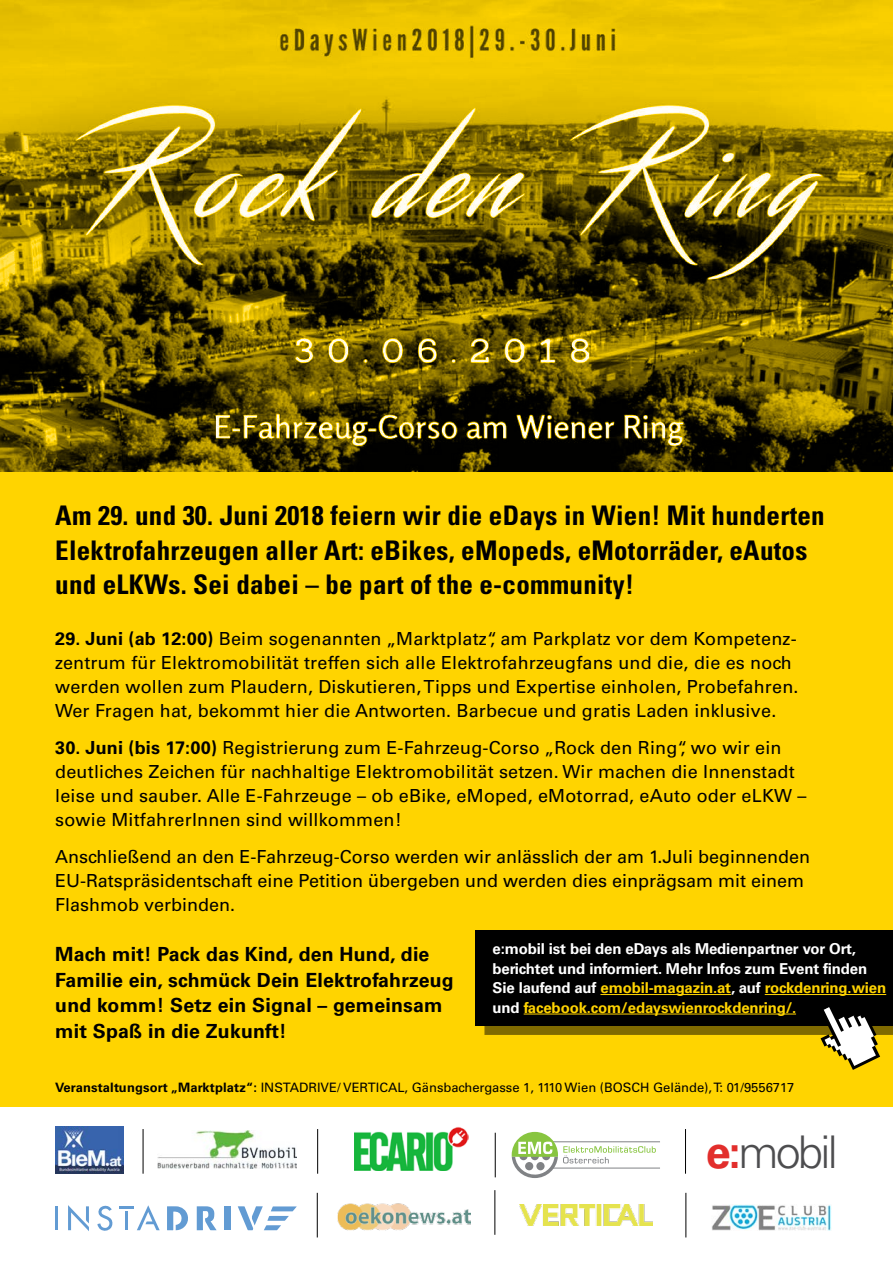
<style>
.page{position:relative;width:893px;height:1263px;background:#fff}
.page>*{position:absolute;margin:0;border:0;box-sizing:border-box;transform-origin:0 0}
.t1{font:300 45px "Univers";letter-spacing:-.06em;color:#4d4d4f}
.t2{font:700 condensed 27px/34.5px "Univers";letter-spacing:.01em;color:#000}
.t3{font:700 19.5px/25.5px "Univers";letter-spacing:.01em;color:#000}
.t4{font:18px/24px "Univers";letter-spacing:.01em;color:#000}
.t5{font:700 15px/19.5px "Univers";letter-spacing:-.01em;color:#fff}
.t6{font:12.9px "Univers";color:#000}
.s1{font-weight:700}
.s2{color:#ffd400}
.s3{font-weight:700;color:#e22e2c}
</style>
<div class="page">
<div style="left:0;top:0;width:893px;height:1108px;background:#ffd400"></div>
<div style="left:485px;top:939px;width:408px;height:95px;background:#000;opacity:.5"></div>
<div style="left:476px;top:930px;width:417px;height:95px;background:#000"></div>
<hr style="left:600px;top:994px;width:131px;height:1px;background:#ffd400">
<hr style="left:765px;top:994px;width:121px;height:1px;background:#ffd400">
<hr style="left:524px;top:1014px;width:272px;height:1px;background:#ffd400">
<svg style="left:821px;top:1007px;width:59px;height:63px"></svg>
<svg style="left:0;top:0;width:893px;height:472px"></svg>
<hr style="left:143px;top:1129px;width:1px;height:45px;background:#000">
<hr style="left:317px;top:1129px;width:1px;height:45px;background:#000">
<hr style="left:685px;top:1129px;width:1px;height:45px;background:#000">
<hr style="left:686px;top:1193px;width:1px;height:44px;background:#000">
<hr style="left:495px;top:1190px;width:1px;height:45px;background:#000">
<hr style="left:495px;top:1133px;width:1px;height:44px;background:#000">
<hr style="left:317px;top:1193px;width:1px;height:44px;background:#000">
<hr style="left:550px;top:1141px;width:110px;height:1px;background:#808285">
<hr style="left:550px;top:1168px;width:110px;height:1px;background:#808285">
<svg style="left:512px;top:1132px;width:144px;height:46px"></svg>
<img style="left:55px;top:1126px;width:69px;height:48px">
<img style="left:158px;top:1130px;width:138px;height:38px">
<img style="left:712px;top:1204px;width:120px;height:27px">
<hr style="left:55px;top:1206px;width:3px;height:24px;background:#629bd3">
<svg style="left:167px;top:1206px;width:21px;height:24px"></svg>
<svg style="left:197px;top:1206px;width:20px;height:24px"></svg>
<svg style="left:137px;top:1205px;width:23px;height:25px"></svg>
<div style="left:224px;top:1206px;width:6px;height:24px;background:#629bd3"></div>
<svg style="left:97px;top:1205px;width:16px;height:26px"></svg>
<svg style="left:238px;top:1206px;width:59px;height:24px"></svg>
<hr style="left:125px;top:1211px;width:3px;height:19px;background:#629bd3">
<svg style="left:68px;top:1205px;width:21px;height:26px"></svg>
<hr style="left:119px;top:1206px;width:14px;height:3px;background:#629bd3">
<img style="left:338px;top:1203px;width:132px;height:27px">
<img style="left:519px;top:1205px;width:133px;height:21px">
<img style="left:355px;top:1127px;width:113px;height:43px">
<h2 class="t2" style="left:55px;top:498px;width:771px">Am 29. und 30. Juni 2018 feiern wir die eDays in Wien! Mit hunderten<br>Elektrofahrzeugen aller Art: eBikes, eMopeds, eMotorräder, eAutos und eLKWs. Sei dabei – be part of the e-community!</h2>
<p class="t4" style="left:55px;top:627px;width:745px"><span class="s1">29. Juni (ab 12:00)</span> Beim sogenannten „Marktplatz“, am Parkplatz vor dem Kompetenz&shy;zentrum für Elektromobilität treffen sich alle Elektrofahrzeugfans und die, die es noch werden wollen zum Plaudern, Diskutieren, Tipps und Expertise einholen, Probefahren.<br>Wer Fragen hat, bekommt hier die Antworten. Barbecue und gratis Laden inklusive.</p>
<p class="t4" style="left:55px;top:735px;width:753px"><span class="s1">30. Juni (bis 17:00)</span> Registrierung zum E-Fahrzeug-Corso „Rock den Ring“, wo wir ein deutliches Zeichen für nachhaltige Elektromobilität setzen. Wir machen die Innenstadt leise und sauber. Alle E-Fahrzeuge – ob eBike, eMoped, eMotorrad, eAuto oder eLKW – sowie MitfahrerInnen sind willkommen!</p>
<p class="t4" style="left:55px;top:844px;width:756px">Anschließend an den E-Fahrzeug-Corso werden wir anlässlich der am 1.Juli beginnenden<br>EU-Ratspräsidentschaft eine Petition übergeben und werden dies einprägsam mit einem<br>Flashmob verbinden.</p>
<p class="t3" style="left:55px;top:942px;width:400px">Mach mit! Pack das Kind, den Hund, die Familie ein, schmück Dein Elektrofahrzeug und komm! Setz ein Signal – gemeinsam mit Spaß in die Zukunft!</p>
<p class="t5" style="left:493px;top:939px;width:395px">e:mobil ist bei den eDays als Medienpartner vor Ort, berichtet und informiert. Mehr Infos zum Event finden Sie laufend auf <span class="s2">emobil-magazin.at</span>, auf <span class="s2">rockdenring.wien </span>und <span class="s2">facebook.com/edayswienrockdenring/.</span></p>
<p class="t6" style="left:55px;top:1080px;width:741px"><span class="s1">Veranstaltungsort „Marktplatz“:</span> INSTADRIVE/ VERTICAL, Gänsbachergasse 1, 1110 Wien (BOSCH Gelände), T: 01/9556717</p>
<h1 class="t1" style="left:706px;top:1125px;width:133px"><span class="s3">e:</span>mobil</h1>
</div>
